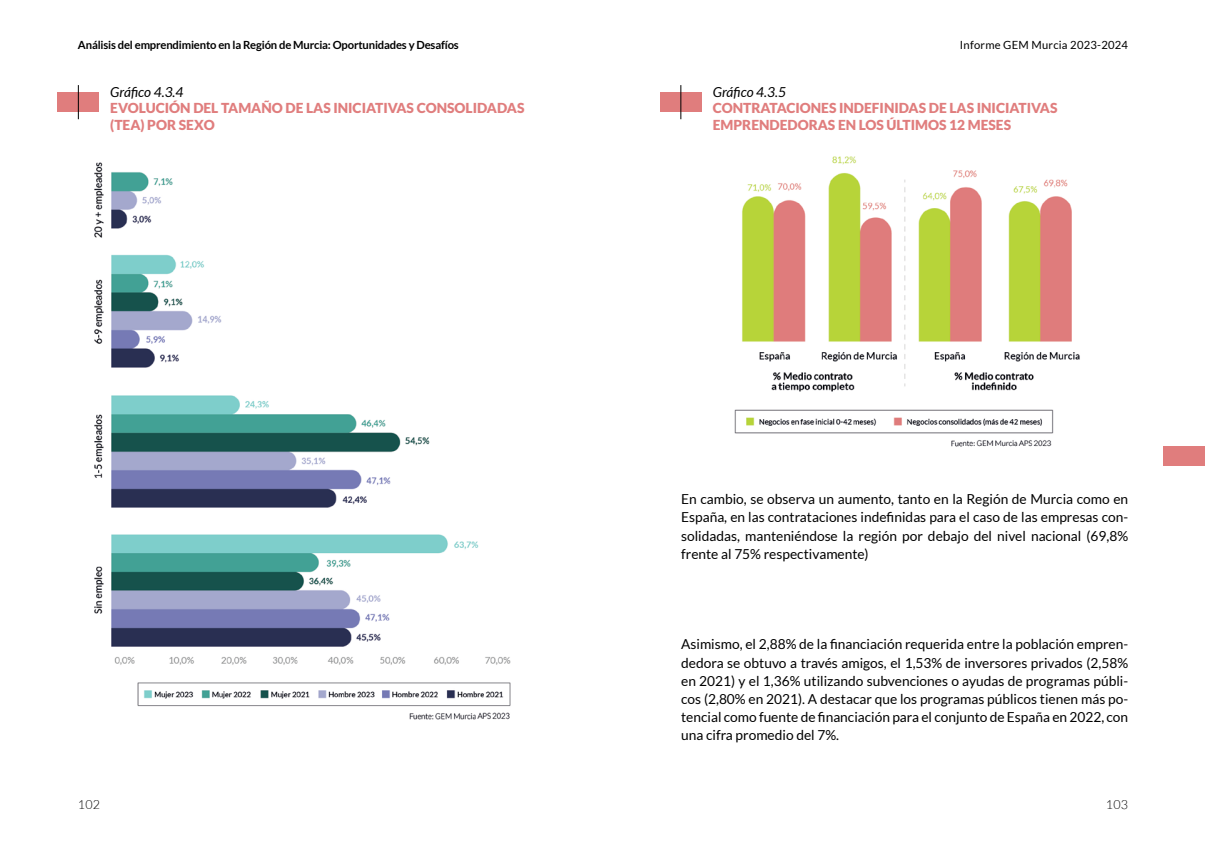
<style>
.page{position:relative;width:1205px;height:851px;background:#fff}
.page>*{position:absolute;margin:0;border:0;box-sizing:border-box;transform-origin:0 0}
.t1{font:13.75px/18.1px "Lato";color:#000;text-align:justify}
.t2{font:900 13.75px/16.2px "Lato";color:#e07d7d}
.t3{font:italic 13.75px "Lato";color:#000}
.t4{font:300 12.5px "Lato";letter-spacing:.02em;color:#000}
.t5{font:700 11.25px "Lato";letter-spacing:-.015em;color:#000}
.t6{font:11.25px "Lato";letter-spacing:.02em;color:#000}
</style>
<div class="page">
<div style="left:1163px;top:446px;width:42px;height:19px;background:#e07d7d"></div>
<div style="left:58px;top:93px;width:41px;height:19px;background:#e07d7d"></div>
<div style="left:660px;top:93px;width:41px;height:19px;background:#e07d7d"></div>
<hr style="left:78px;top:85px;width:1px;height:34px;background:#000">
<hr style="left:680px;top:85px;width:1px;height:34px;background:#000">
<img style="left:94px;top:162px;width:417px;height:558px">
<img style="left:734px;top:156px;width:346px;height:291px">
<p class="t5" style="left:78px;top:38px;width:382px">Análisis del emprendimiento en la Región de Murcia: Oportunidades y Desafíos</p>
<p class="t6" style="left:960px;top:39px;width:170px">Informe GEM Murcia 2023-2024</p>
<p class="t3" style="left:110px;top:84px;width:75px">Gráfico 4.3.4</p>
<p class="t2" style="left:110px;top:100px;width:416px">EVOLUCIÓN DEL TAMAÑO DE LAS INICIATIVAS CONSOLIDADAS (TEA) POR SEXO</p>
<p class="t3" style="left:713px;top:84px;width:75px">Gráfico 4.3.5</p>
<p class="t2" style="left:713px;top:100px;width:346px">CONTRATACIONES INDEFINIDAS DE LAS INICIATIVAS<br>EMPRENDEDORAS EN LOS ÚLTIMOS 12 MESES</p>
<p class="t1" style="left:681px;top:490px;width:448px">En cambio, se observa un aumento, tanto en la Región de Murcia como en España, en las contrataciones indefinidas para el caso de las empresas con&shy;solidadas, manteniéndose la región por debajo del nivel nacional (69,8% frente al 75% respectivamente)</p>
<p class="t1" style="left:681px;top:635px;width:448px">Asimismo, el 2,88% de la financiación requerida entre la población empren&shy;dedora se obtuvo a través amigos, el 1,53% de inversores privados (2,58% en 2021) y el 1,36% utilizando subvenciones o ayudas de programas públi&shy;cos (2,80% en 2021). A destacar que los programas públicos tienen más po&shy;tencial como fuente de financiación para el conjunto de España en 2022, con una cifra promedio del 7%.</p>
<p class="t4" style="left:78px;top:797px;width:24px">102</p>
<p class="t4" style="left:1106px;top:797px;width:24px">103</p>
</div>
